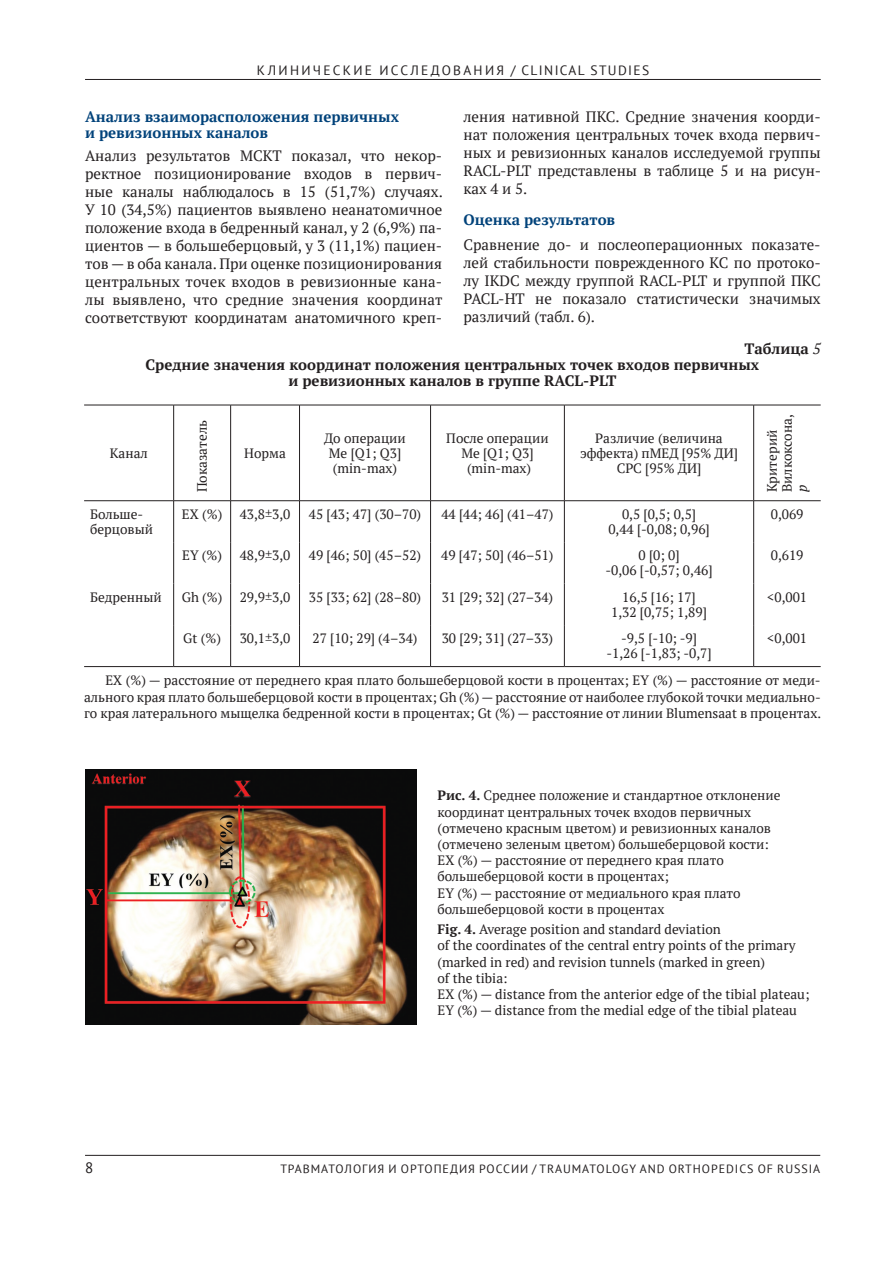
<style>
.page{position:relative;width:893px;height:1263px;background:#fff}
.page>*{position:absolute;margin:0;border:0;box-sizing:border-box;transform-origin:0 0}
.t1{font:15px/18px "PT Serif";color:#231f20;text-align:justify}
.t2{font:700 15px "PT Serif";color:#231f20}
.t3{font:700 15px/16.5px "PT Serif";color:#00427a}
.t4{font:15px "PT Sans";color:#231f20}
.t5{font:13.5px/16.2px "PT Serif";color:#231f20;text-align:center}
.t6{font:13.5px "PT Sans";letter-spacing:.17em;color:#231f20}
.t7{font:italic 13.5px "PT Serif";color:#231f20}
.t8{font:12px "PT Sans";letter-spacing:.08em;color:#231f20}
.s1{font-weight:400;font-style:italic}
.s2{font-weight:700}
</style>
<div class="page">
<hr style="left:85px;top:79px;width:736px;height:1px;background:#231f20">
<hr style="left:85px;top:1155px;width:735px;height:1px;background:#231f20">
<hr style="left:754px;top:405px;width:67px;height:1px;background:#231f20">
<hr style="left:754px;top:500px;width:67px;height:1px;background:#231f20">
<hr style="left:754px;top:666px;width:67px;height:1px;background:#231f20">
<hr style="left:84px;top:405px;width:90px;height:1px;background:#231f20">
<hr style="left:174px;top:405px;width:57px;height:1px;background:#231f20">
<hr style="left:173px;top:405px;width:1px;height:95px;background:#231f20">
<hr style="left:231px;top:405px;width:69px;height:1px;background:#231f20">
<hr style="left:230px;top:405px;width:1px;height:95px;background:#231f20">
<hr style="left:300px;top:405px;width:131px;height:1px;background:#231f20">
<hr style="left:299px;top:405px;width:1px;height:95px;background:#231f20">
<hr style="left:431px;top:405px;width:133px;height:1px;background:#231f20">
<hr style="left:430px;top:405px;width:1px;height:95px;background:#231f20">
<hr style="left:564px;top:405px;width:190px;height:1px;background:#231f20">
<hr style="left:564px;top:405px;width:1px;height:95px;background:#231f20">
<hr style="left:753px;top:405px;width:1px;height:95px;background:#231f20">
<hr style="left:84px;top:500px;width:90px;height:1px;background:#231f20">
<hr style="left:174px;top:500px;width:57px;height:1px;background:#231f20">
<hr style="left:231px;top:500px;width:69px;height:1px;background:#231f20">
<hr style="left:300px;top:500px;width:131px;height:1px;background:#231f20">
<hr style="left:431px;top:500px;width:133px;height:1px;background:#231f20">
<hr style="left:564px;top:500px;width:190px;height:1px;background:#231f20">
<hr style="left:84px;top:666px;width:90px;height:1px;background:#231f20">
<hr style="left:174px;top:666px;width:57px;height:1px;background:#231f20">
<hr style="left:231px;top:666px;width:69px;height:1px;background:#231f20">
<hr style="left:300px;top:666px;width:131px;height:1px;background:#231f20">
<hr style="left:431px;top:666px;width:133px;height:1px;background:#231f20">
<hr style="left:564px;top:666px;width:190px;height:1px;background:#231f20">
<hr style="left:173px;top:501px;width:1px;height:41px;background:#231f20">
<hr style="left:230px;top:501px;width:1px;height:41px;background:#231f20">
<hr style="left:299px;top:501px;width:1px;height:41px;background:#231f20">
<hr style="left:430px;top:501px;width:1px;height:41px;background:#231f20">
<hr style="left:564px;top:501px;width:1px;height:41px;background:#231f20">
<hr style="left:753px;top:501px;width:1px;height:41px;background:#231f20">
<hr style="left:173px;top:542px;width:1px;height:42px;background:#231f20">
<hr style="left:230px;top:542px;width:1px;height:42px;background:#231f20">
<hr style="left:299px;top:542px;width:1px;height:42px;background:#231f20">
<hr style="left:430px;top:542px;width:1px;height:42px;background:#231f20">
<hr style="left:564px;top:542px;width:1px;height:42px;background:#231f20">
<hr style="left:753px;top:542px;width:1px;height:42px;background:#231f20">
<hr style="left:173px;top:584px;width:1px;height:41px;background:#231f20">
<hr style="left:230px;top:584px;width:1px;height:41px;background:#231f20">
<hr style="left:299px;top:584px;width:1px;height:41px;background:#231f20">
<hr style="left:430px;top:584px;width:1px;height:41px;background:#231f20">
<hr style="left:564px;top:584px;width:1px;height:41px;background:#231f20">
<hr style="left:753px;top:584px;width:1px;height:41px;background:#231f20">
<hr style="left:173px;top:625px;width:1px;height:41px;background:#231f20">
<hr style="left:230px;top:625px;width:1px;height:41px;background:#231f20">
<hr style="left:299px;top:625px;width:1px;height:41px;background:#231f20">
<hr style="left:430px;top:625px;width:1px;height:41px;background:#231f20">
<hr style="left:564px;top:625px;width:1px;height:41px;background:#231f20">
<hr style="left:753px;top:625px;width:1px;height:41px;background:#231f20">
<img style="left:85px;top:770px;width:332px;height:255px">
<p class="t6" style="left:257px;top:61px;width:394px">КЛИНИЧЕСКИЕ ИССЛЕДОВАНИЯ / СLINICAL STUDIES</p>
<p class="t3" style="left:85px;top:109px;width:316px">Анализ взаиморасположения первичных и ревизионных каналов</p>
<p class="t1" style="left:85px;top:147px;width:359px">Анализ результатов МСКТ показал, что некор&shy;ректное позиционирование входов в первич&shy;ные каналы наблюдалось в 15 (51,7%) случаях.<br>У 10 (34,5%) пациентов выявлено неанатомичное положение входа в бедренный канал, у 2 (6,9%) па&shy;циентов — в большеберцовый, у 3 (11,1%) пациен&shy;тов — в оба канала. При оценке позиционирования центральных точек входов в ревизионные кана&shy;лы выявлено, что средние значения координат соответствуют координатам анатомичного креп-</p>
<p class="t1" style="left:463px;top:108px;width:359px">ления нативной ПКС. Средние значения коорди&shy;нат положения центральных точек входа первич&shy;ных и ревизионных каналов исследуемой группы RACL-PLT представлены в таблице 5 и на рисун&shy;ках 4 и 5.</p>
<p class="t3" style="left:463px;top:212px;width:153px">Оценка результатов</p>
<p class="t1" style="left:463px;top:236px;width:359px">Сравнение до- и послеоперационных показате&shy;лей стабильности поврежденного КС по протоко&shy;лу IKDC между группой RACL-PLT и группой ПКС PACL-HT не показало статистически значимых различий (табл. 6).</p>
<p class="t2" style="left:744px;top:340px;width:78px">Таблица <span class="s1">5</span></p>
<p class="t2" style="left:146px;top:356px;width:615px">Средние значения координат положения центральных точек входов первичных</p>
<p class="t2" style="left:288px;top:373px;width:329px">и ревизионных каналов в группе RACL-PLT</p>
<p class="t5" style="left:110px;top:445px;width:39px">Канал</p>
<p class="t5" style="left:195px;top:492px;width:73px;rotate:-90deg">Показатель</p>
<p class="t5" style="left:244px;top:445px;width:43px">Норма</p>
<p class="t5" style="left:324px;top:431px;width:83px;line-height:15px">До операции<br>Ме [Q1; Q3] (min-max)</p>
<p class="t5" style="left:446px;top:431px;width:104px;line-height:15px">После операции<br>Ме [Q1; Q3] (min-max)</p>
<p class="t5" style="left:580px;top:431px;width:159px;line-height:15px">Различие (величина эффекта) пМЕД [95% ДИ]<br>СРС [95% ДИ]</p>
<p class="t5" style="left:765px;top:492px;width:80px;line-height:15px;text-align:left;rotate:-90deg">Критерий<br>Вилкоксона,</p>
<p class="t7" style="left:795px;top:492px;width:9px;rotate:-90deg">p</p>
<p class="t5" style="left:90px;top:507px;width:64px;line-height:15px;text-align:left">Больше&shy;берцовый</p>
<p class="t5" style="left:182px;top:506px;width:42px">EX (%)</p>
<p class="t5" style="left:240px;top:506px;width:52px">43,8±3,0</p>
<p class="t5" style="left:309px;top:506px;width:114px">45 [43; 47] (30–70)</p>
<p class="t5" style="left:441px;top:506px;width:114px">44 [44; 46] (41–47)</p>
<p class="t5" style="left:608px;top:507px;width:103px;line-height:15px">0,5 [0,5; 0,5]<br>0,44 [-0,08; 0,96]</p>
<p class="t5" style="left:771px;top:506px;width:34px">0,069</p>
<p class="t5" style="left:182px;top:548px;width:41px">EY (%)</p>
<p class="t5" style="left:240px;top:548px;width:52px">48,9±3,0</p>
<p class="t5" style="left:309px;top:548px;width:114px">49 [46; 50] (45–52)</p>
<p class="t5" style="left:441px;top:548px;width:114px">49 [47; 50] (46–51)</p>
<p class="t5" style="left:605px;top:548px;width:109px;line-height:15px">0 [0; 0]<br>-0,06 [-0,57; 0,46]</p>
<p class="t5" style="left:771px;top:548px;width:34px">0,619</p>
<p class="t5" style="left:90px;top:589px;width:73px">Бедренный</p>
<p class="t5" style="left:182px;top:589px;width:42px">Gh (%)</p>
<p class="t5" style="left:240px;top:589px;width:52px">29,9±3,0</p>
<p class="t5" style="left:309px;top:589px;width:114px">35 [33; 62] (28–80)</p>
<p class="t5" style="left:442px;top:589px;width:113px">31 [29; 32] (27–34)</p>
<p class="t5" style="left:611px;top:590px;width:97px;line-height:15px">16,5 [16; 17]<br>1,32 [0,75; 1,89]</p>
<p class="t5" style="left:767px;top:589px;width:41px">&lt;0,001</p>
<p class="t5" style="left:183px;top:631px;width:39px">Gt (%)</p>
<p class="t5" style="left:240px;top:631px;width:52px">30,1±3,0</p>
<p class="t5" style="left:312px;top:631px;width:107px">27 [10; 29] (4–34)</p>
<p class="t5" style="left:442px;top:631px;width:113px">30 [29; 31] (27–33)</p>
<p class="t5" style="left:606px;top:631px;width:107px;line-height:15px">-9,5 [-10; -9] -1,26 [-1,83; -0,7]</p>
<p class="t5" style="left:767px;top:631px;width:41px">&lt;0,001</p>
<p class="t5" style="left:84px;top:673px;width:739px;text-align:justify;text-indent:21px">EX (%) — расстояние от переднего края плато большеберцовой кости в процентах; EY (%) — расстояние от меди&shy;ального края плато большеберцовой кости в процентах; Gh (%) — расстояние от наиболее глубокой точки медиально&shy;го края латерального мыщелка бедренной кости в процентах; Gt (%) — расстояние от линии Blumensaat в процентах.</p>
<p class="t5" style="left:437px;top:788px;width:345px;text-align:left"><span class="s2">Рис. 4.</span> Среднее положение и стандартное отклонение координат центральных точек входов первичных (отмечено красным цветом) и ревизионных каналов (отмечено зеленым цветом) большеберцовой кости:<br>EX (%) — расстояние от переднего края плато большеберцовой кости в процентах;<br>EY (%) — расстояние от медиального края плато большеберцовой кости в процентах</p>
<p class="t5" style="left:437px;top:922px;width:374px;text-align:left"><span class="s2">Fig. 4.</span> Average position and standard deviation<br>of the coordinates of the central entry points of the primary (marked in red) and revision tunnels (marked in green)<br>of the tibia:<br>EX (%) — distance from the anterior edge of the tibial plateau; EY (%) — distance from the medial edge of the tibial plateau</p>
<p class="t4" style="left:85px;top:1158px;width:10px">8</p>
<p class="t8" style="left:280px;top:1161px;width:65px">ТРАВ МАТОЛО</p>
<p class="t8" style="left:362px;top:1161px;width:90px">ГИЯ И ОРТОПЕДИЯ</p>
<p class="t8" style="left:479px;top:1161px;width:17px">РОССИИ</p>
<p class="t8" style="left:532px;top:1161px;width:117px">/ TRAU MATOLOGY AND</p>
<p class="t8" style="left:669px;top:1161px;width:58px">ORTHOPEDICS</p>
<p class="t8" style="left:758px;top:1161px;width:28px">OF RUSSIA</p>
</div>
